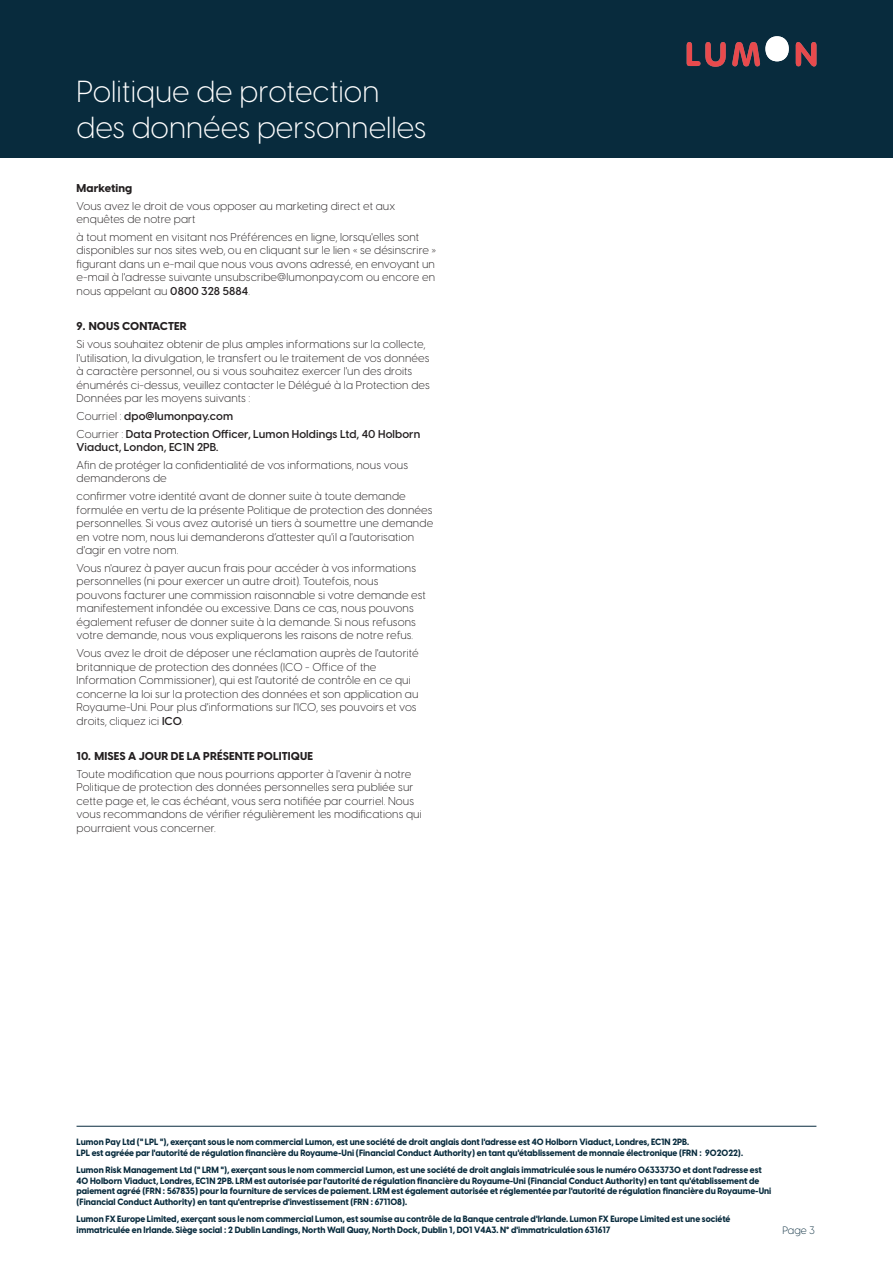
<style>
.page{position:relative;width:893px;height:1263px;background:#fff}
.page>*{position:absolute;margin:0;border:0;box-sizing:border-box;transform-origin:0 0}
.t1{font:300 30px/36px "Visby CF";color:#fff}
.Body_New{font:300 11.25px/13.5px "Visby CF";letter-spacing:.01em;color:#231f20}
.Body_New-2{font:600 11.25px/13.5px "Visby CF";letter-spacing:.01em;color:#231f20}
.Body_New-3{font:800 11.25px "Visby CF";letter-spacing:.01em;color:#231f20}
.t2{font:300 10.5px "Visby CF";color:#082b3d}
.t3{font:800 9px/10.8px "Visby CF";color:#082b3d;scale:.95 1}
.s1{font-weight:600}
.s2{font-weight:300}
</style>
<div class="page">
<div style="left:0;top:0;width:893px;height:157px;background:#082b3d"></div>
<svg style="left:732px;top:42px;width:28px;height:24px"></svg>
<div style="left:765px;top:36px;width:24px;height:25px;background:#fff;border-radius:50%"></div>
<svg style="left:796px;top:42px;width:20px;height:24px"></svg>
<svg style="left:687px;top:42px;width:39px;height:25px"></svg>
<hr style="left:77px;top:1126px;width:739px;height:1px;background:#082b3d">
<h1 class="t1" style="left:77px;top:71px;width:351px">Politique de protection des données personnelles</h1>
<p class="Body_New-3" style="left:77px;top:179px;width:57px">Marketing</p>
<p class="Body_New" style="left:77px;top:198px;width:320px">Vous avez le droit de vous opposer au marketing direct et aux enquêtes de notre part</p>
<p class="Body_New" style="left:77px;top:229px;width:361px">à tout moment en visitant nos Préférences en ligne, lorsqu'elles sont disponibles sur nos sites web, ou en cliquant sur le lien « se désinscrire » figurant dans un e-mail que nous vous avons adressé, en envoyant un e-mail à l'adresse suivante unsubscribe@lumonpay.com ou encore en nous appelant au <span class="s1">0800 328 5884</span>.</p>
<p class="Body_New-3" style="left:77px;top:317px;width:112px">9. NOUS CONTACTER</p>
<p class="Body_New" style="left:77px;top:337px;width:355px">Si vous souhaitez obtenir de plus amples informations sur la collecte, l'utilisation, la divulgation, le transfert ou le traitement de vos données à caractère personnel, ou si vous souhaitez exercer l'un des droits énumérés ci-dessus, veuillez contacter le Délégué à la Protection des Données par les moyens suivants :</p>
<p class="Body_New-2" style="left:77px;top:408px;width:158px"><span class="s2">Courriel :</span> dpo@lumonpay.com</p>
<p class="Body_New-2" style="left:77px;top:426px;width:345px"><span class="s2">Courrier :</span> Data Protection Officer, Lumon Holdings Ltd, 40 Holborn<br>Viaduct, London, EC1N 2PB.</p>
<p class="Body_New" style="left:77px;top:457px;width:333px">Afin de protéger la confidentialité de vos informations, nous vous demanderons de</p>
<p class="Body_New" style="left:77px;top:489px;width:358px">confirmer votre identité avant de donner suite à toute demande formulée en vertu de la présente Politique de protection des données personnelles. Si vous avez autorisé un tiers à soumettre une demande en votre nom, nous lui demanderons d’attester qu'il a l'autorisation d'agir en votre nom.</p>
<p class="Body_New" style="left:77px;top:560px;width:351px">Vous n'aurez à payer aucun frais pour accéder à vos informations personnelles (ni pour exercer un autre droit). Toutefois, nous pouvons facturer une commission raisonnable si votre demande est manifestement infondée ou excessive. Dans ce cas, nous pouvons également refuser de donner suite à la demande. Si nous refusons votre demande, nous vous expliquerons les raisons de notre refus.</p>
<p class="Body_New" style="left:77px;top:646px;width:344px">Vous avez le droit de déposer une réclamation auprès de l'autorité britannique de protection des données (ICO - Office of the Information Commissioner), qui est l'autorité de contrôle en ce qui concerne la loi sur la protection des données et son application au Royaume-Uni. Pour plus d'informations sur l'ICO, ses pouvoirs et vos droits, cliquez ici <span class="s1">ICO</span>.</p>
<p class="Body_New-3" style="left:77px;top:747px;width:238px">10. MISES A JOUR DE LA PRÉSENTE POLITIQUE</p>
<p class="Body_New" style="left:77px;top:766px;width:347px">Toute modification que nous pourrions apporter à l'avenir à notre Politique de protection des données personnelles sera publiée sur cette page et, le cas échéant, vous sera notifiée par courriel. Nous vous recommandons de vérifier régulièrement les modifications qui pourraient vous concerner.</p>
<p class="t3" style="left:77px;top:1135px;width:703px">Lumon Pay Ltd (" LPL "), exerçant sous le nom commercial Lumon, est une société de droit anglais dont l'adresse est 40 Holborn Viaduct, Londres, EC1N 2PB.<br>LPL est agréée par l'autorité de régulation financière du Royaume-Uni (Financial Conduct Authority) en tant qu'établissement de monnaie électronique (FRN : 902022).</p>
<p class="t3" style="left:77px;top:1163px;width:733px">Lumon Risk Management Ltd (" LRM "), exerçant sous le nom commercial Lumon, est une société de droit anglais immatriculée sous le numéro 06333730 et dont l'adresse est 40 Holborn Viaduct, Londres, EC1N 2PB. LRM est autorisée par l'autorité de régulation financière du Royaume-Uni (Financial Conduct Authority) en tant qu'établissement de paiement agréé (FRN : 567835) pour la fourniture de services de paiement. LRM est également autorisée et réglementée par l'autorité de régulation financière du Royaume-Uni (Financial Conduct Authority) en tant qu'entreprise d'investissement (FRN : 671108).</p>
<p class="t3" style="left:77px;top:1213px;width:690px">Lumon FX Europe Limited, exerçant sous le nom commercial Lumon, est soumise au contrôle de la Banque centrale d'Irlande. Lumon FX Europe Limited est une société immatriculée en Irlande. Siège social : 2 Dublin Landings, North Wall Quay, North Dock, Dublin 1, D01 V4A3. N° d'immatriculation 631617</p>
<p class="t2" style="left:782px;top:1222px;width:34px">Page 3</p>
</div>
